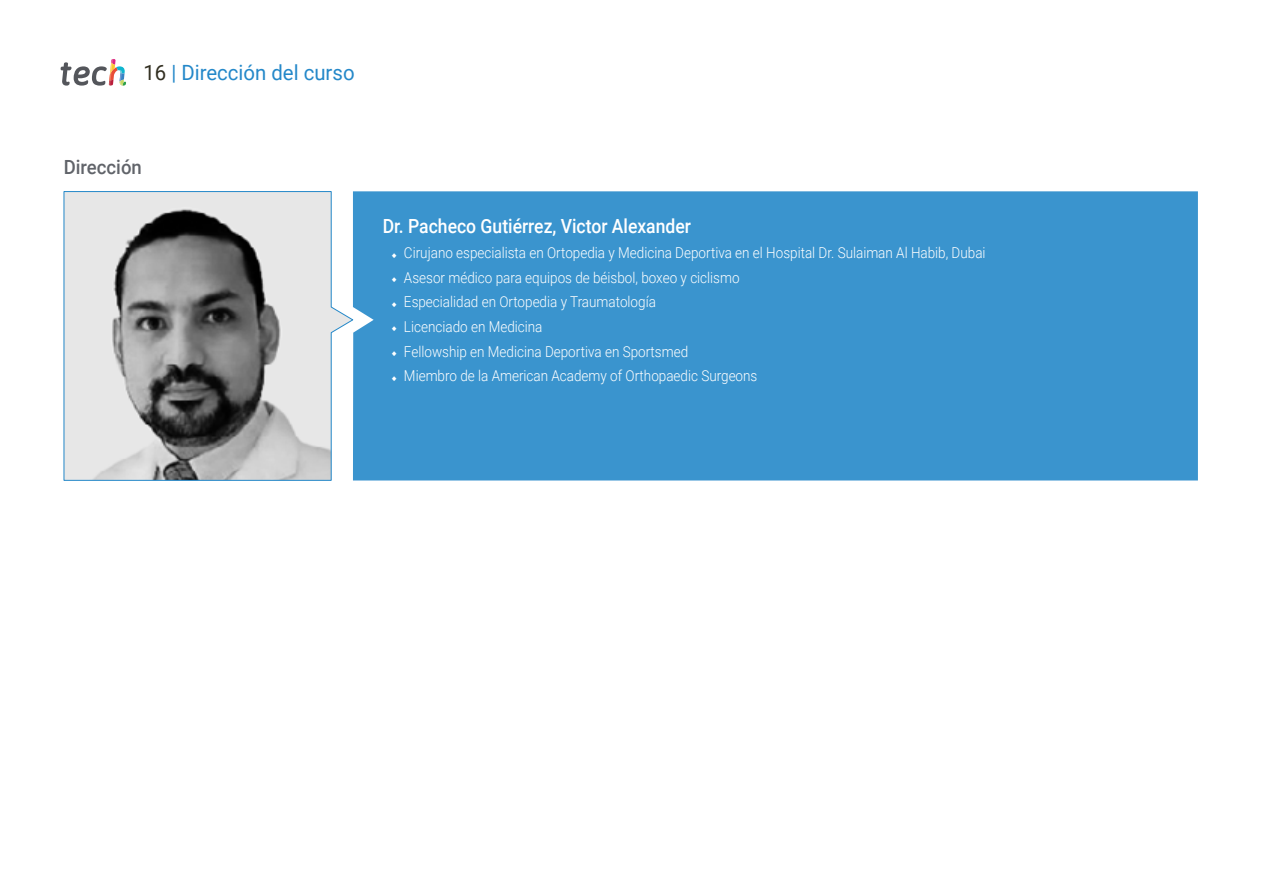
<style>
.page{position:relative;width:1263px;height:893px;background:#fff}
.page>*{position:absolute;margin:0;border:0;box-sizing:border-box;transform-origin:0 0}
.t1{font:21px "Roboto";color:#2488c9}
.t2{font:500 19.5px "Roboto";color:#fff;scale:.9 1}
.t3{font:500 19.5px "Roboto";color:#61646a;scale:.95 1}
.t4{font:300 15px/24.6px "Roboto";color:#fff;scale:.9 1}
.s1{color:#312e20}
</style>
<div class="page">
<svg style="left:61px;top:59px;width:65px;height:27px"></svg>
<div style="left:353px;top:191px;width:845px;height:289px;background:#3a94ce"></div>
<svg style="left:64px;top:191px;width:289px;height:290px;background:#b1b2b3"></svg>
<svg style="left:392px;top:253px;width:5px;height:5px"></svg>
<svg style="left:392px;top:277px;width:5px;height:5px"></svg>
<svg style="left:392px;top:302px;width:5px;height:5px"></svg>
<svg style="left:392px;top:326px;width:5px;height:5px"></svg>
<svg style="left:392px;top:351px;width:5px;height:5px"></svg>
<svg style="left:392px;top:376px;width:5px;height:5px"></svg>
<h1 class="t1" style="left:144px;top:57px;width:213px"><span class="s1">16</span> | Dirección del curso</h1>
<h2 class="t3" style="left:64px;top:153px;width:84px">Dirección</h2>
<h2 class="t2" style="left:383px;top:212px;width:344px">Dr. Pacheco Gutiérrez, Victor Alexander</h2>
<p class="t4" style="left:404px;top:240px;width:648px">Cirujano especialista en Ortopedia y Medicina Deportiva en el Hospital Dr. Sulaiman Al Habib, Dubai Asesor médico para equipos de béisbol, boxeo y ciclismo<br>Especialidad en Ortopedia y Traumatología<br>Licenciado en Medicina<br>Fellowship en Medicina Deportiva en Sportsmed<br>Miembro de la American Academy of Orthopaedic Surgeons</p>
</div>
